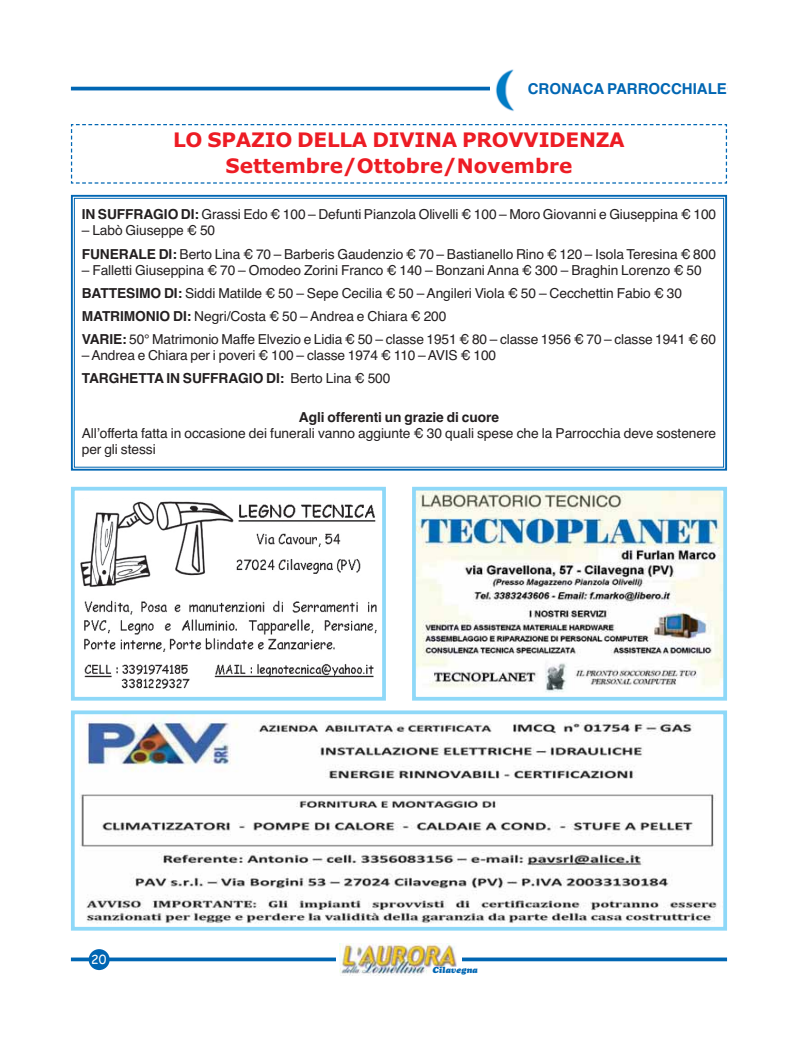
<style>
.page{position:relative;width:798px;height:1063px;background:#fff}
.page>*{position:absolute;margin:0;border:0;box-sizing:border-box;transform-origin:0 0}
.t1{font:700 20px/26.2px "Verdana";letter-spacing:-.015em;color:#ed1c24;text-align:center}
.t2{font:700 15px "Helvetica";color:#0066b3}
.t3{font:13.75px/23.1px "Helvetica";letter-spacing:-.005em;color:#231f20}
.t4{font:700 13.75px "Helvetica";letter-spacing:-.005em;color:#231f20}
.t5{font:12.5px "Comic Sans MS";color:#fff}
.t6{font:italic 900 8.75px "Cooper";color:#0066b3}
.s1{font-weight:700}
</style>
<div class="page">
<hr style="left:71px;top:958px;width:655px;height:3px;background:#0066b3">
<hr style="left:71px;top:87px;width:655px;height:3px;background:#0066b3">
<div style="left:335px;top:941px;width:126px;height:36px;background:#fff"></div>
<img style="left:340px;top:943px;width:116px;height:32px">
<div style="left:432px;top:967px;width:66px;height:13px;background:#fff"></div>
<div style="left:89px;top:949px;width:21px;height:21px;background:#0066b3;border-radius:50%"></div>
<div style="left:509px;top:83px;width:217px;height:18px;background:#fff"></div>
<div style="left:490px;top:53px;width:24px;height:71px;background:#fff"></div>
<img style="left:495px;top:69px;width:19px;height:42px">
<div style="left:71px;top:195px;width:655px;height:276px;border:2px solid #0066b3"></div>
<div style="left:74px;top:198px;width:649px;height:270px;border:1px solid #0066b3"></div>
<svg style="left:70px;top:124px;width:657px;height:60px"></svg>
<img style="left:417px;top:492px;width:304px;height:201px">
<div style="left:412px;top:487px;width:314px;height:214px;border:4px solid #8ed8f8"></div>
<img style="left:80px;top:501px;width:297px;height:188px">
<div style="left:71px;top:487px;width:315px;height:214px;border:4px solid #8ed8f8"></div>
<img style="left:80px;top:715px;width:637px;height:208px">
<div style="left:71px;top:710px;width:655px;height:221px;border:4px solid #8ed8f8"></div>
<p class="t2" style="left:527px;top:83px;width:201px">CRONACA PARROCCHIALE</p>
<h1 class="t1" style="left:173px;top:128px;width:453px">LO SPAZIO DELLA DIVINA PROVVIDENZA<br>Settembre/Ottobre/Novembre</h1>
<p class="t3" style="left:82px;top:204px;width:635px"><span class="s1">IN SUFFRAGIO DI:</span> Grassi Edo € 100 – Defunti Pianzola Olivelli € 100 – Moro Giovanni e Giuseppina € 100</p>
<p class="t3" style="left:82px;top:220px;width:635px">– Labò Giuseppe € 50<br><span class="s1">FUNERALE DI:</span> Berto Lina € 70 – Barberis Gaudenzio € 70 – Bastianello Rino € 120 – Isola Teresina € 800</p>
<p class="t3" style="left:82px;top:259px;width:635px">– Falletti Giuseppina € 70 – Omodeo Zorini Franco € 140 – Bonzani Anna € 300 – Braghin Lorenzo € 50<br><span class="s1">BATTESIMO DI:</span> Siddi Matilde € 50 – Sepe Cecilia € 50 – Angileri Viola € 50 – Cecchettin Fabio € 30<br><span class="s1">MATRIMONIO DI:</span> Negri/Costa € 50 – Andrea e Chiara € 200<br><span class="s1">VARIE:</span> 50° Matrimonio Maffe Elvezio e Lidia € 50 – classe 1951 € 80 – classe 1956 € 70 – classe 1941 € 60</p>
<p class="t3" style="left:82px;top:345px;width:415px">– Andrea e Chiara per i poveri € 100 – classe 1974 € 110 – AVIS € 100<br><span class="s1">TARGHETTA IN SUFFRAGIO DI:</span> Berto Lina € 500</p>
<p class="t4" style="left:299px;top:412px;width:201px">Agli offerenti un grazie di cuore</p>
<p class="t3" style="left:82px;top:426px;width:635px;line-height:16px">Allʼofferta fatta in occasione dei funerali vanno aggiunte € 30 quali spese che la Parrocchia deve sostenere per gli stessi</p>
<p class="t5" style="left:91px;top:952px;width:17px">20</p>
<p class="t6" style="left:432px;top:967px;width:47px">Cilavegna</p>
</div>
